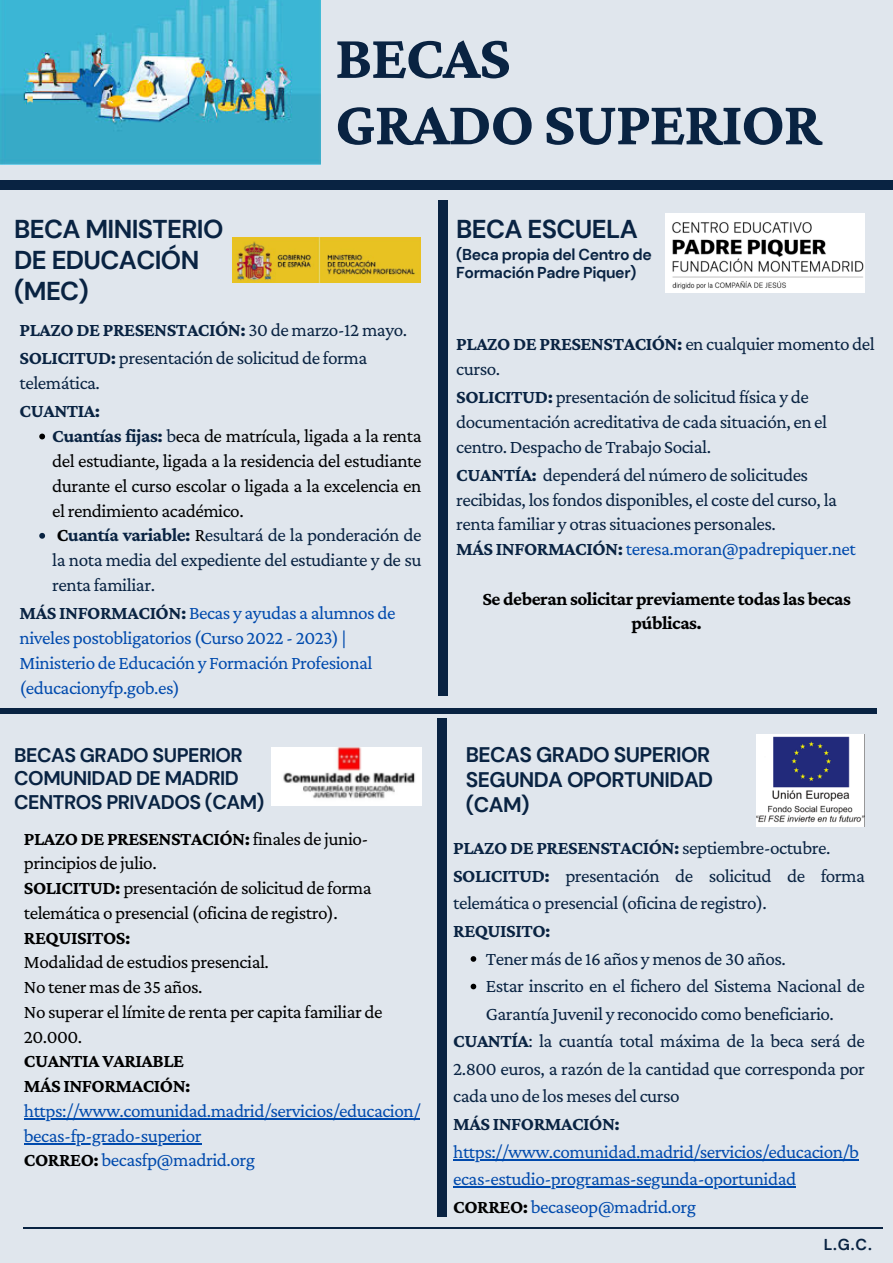
<style>
.page{position:relative;width:893px;height:1263px;background:#e0e6ed}
.page>*{position:absolute;margin:0;border:0;box-sizing:border-box;transform-origin:0 0}
.t1{font:700 63.6px "Crimson Pro";letter-spacing:-.025em;color:#092342}
.t2{font:700 25.8px "DM Sans";letter-spacing:-.025em;color:#092342}
.t3{font:700 21.08px "DM Sans";letter-spacing:-.025em;color:#092342}
.t4{font:700 19.73px/23.6px "DM Sans";letter-spacing:-.025em;color:#092342}
.t5{font:19.2px/24.8px "Crimson Pro";letter-spacing:-.025em;color:#092342}
.t6{font:19.2px/24.8px "Crimson Pro";letter-spacing:-.025em;color:#004aad}
.t7{font:19.2px/24.8px "Crimson Pro";letter-spacing:-.025em;color:#000}
.t8{font:700 19.2px "Crimson Pro";letter-spacing:-.025em;color:#092342}
.t9{font:700 19.2px/24.8px "Crimson Pro";letter-spacing:-.025em;color:#000;text-align:center}
.t10{font:700 15.75px "DM Sans";letter-spacing:-.025em;color:#092342}
.s1{font-weight:400}
.s2{font-weight:700}
.s3{font-weight:700;color:#092342}
.s4{color:#092342}
.s5{font-weight:700;color:#000}
.s6{color:#000}
</style>
<div class="page">
<div style="left:438px;top:200px;width:9px;height:496px;background:#092342"></div>
<div style="left:437px;top:718px;width:10px;height:498px;background:#092342"></div>
<div style="left:0;top:708px;width:877px;height:6px;background:#092342"></div>
<div style="left:0;top:181px;width:893px;height:9px;background:#092342"></div>
<hr style="left:24px;top:1227px;width:859px;height:1px;background:#092342">
<img style="left:0;top:0;width:320px;height:164px">
<img style="left:232px;top:238px;width:189px;height:44px">
<img style="left:756px;top:734px;width:108px;height:92px">
<img style="left:271px;top:748px;width:150px;height:57px">
<img style="left:666px;top:214px;width:198px;height:79px">
<svg style="left:39px;top:434px;width:6px;height:5px"></svg>
<svg style="left:39px;top:533px;width:6px;height:6px"></svg>
<hr style="left:24px;top:1118px;width:395px;height:2px;background:#004aad">
<hr style="left:24px;top:1143px;width:177px;height:1px;background:#004aad">
<svg style="left:470px;top:956px;width:6px;height:6px"></svg>
<svg style="left:470px;top:984px;width:6px;height:5px"></svg>
<hr style="left:453px;top:1159px;width:405px;height:1px;background:#004aad">
<hr style="left:453px;top:1186px;width:343px;height:2px;background:#004aad">
<p class="t2" style="left:14px;top:213px;width:211px">BECA MINISTERIO</p>
<p class="t2" style="left:14px;top:243px;width:187px">DE EDUCACIÓN</p>
<p class="t2" style="left:14px;top:274px;width:76px">(MEC)</p>
<p class="t1" style="left:335px;top:21px;width:177px">BECAS</p>
<p class="t1" style="left:335px;top:87px;width:488px">GRADO SUPERIOR</p>
<p class="t2" style="left:456px;top:213px;width:183px">BECA ESCUELA</p>
<p class="t10" style="left:456px;top:244px;width:197px">(Beca propia del Centro de</p>
<p class="t10" style="left:456px;top:262px;width:182px">Formación Padre Piquer)</p>
<p class="t8" style="left:20px;top:319px;width:389px">PLAZO DE PRESENSTACIÓN: <span class="s1">30 de marzo-12 mayo.</span></p>
<p class="t5" style="left:20px;top:345px;width:349px"><span class="s2">SOLICITUD:</span> presentación de solicitud de forma telemática.</p>
<p class="t8" style="left:20px;top:400px;width:82px">CUANTIA:</p>
<p class="t7" style="left:52px;top:423px;width:371px;text-align:justify"><span class="s3">Cuantías fijas:</span> <span class="s4">b</span>eca de matrícula, ligada a la renta del estudiante, ligada a la residencia del estudiante durante el curso escolar o ligada a la excelencia en el rendimiento académico.</p>
<p class="t5" style="left:52px;top:522px;width:371px;text-align:justify"><span class="s5">C</span><span class="s2">uantía variable:</span> <span class="s6">R</span>esultará de la ponderación de la nota media del expediente del estudiante y de su renta familiar.</p>
<p class="t6" style="left:20px;top:600px;width:377px"><span class="s3">MÁS INFORMACIÓN:</span> Becas y ayudas a alumnos de niveles postobligatorios (Curso 2022 - 2023) | Ministerio de Educación y Formación Profesional (educacionyfp.gob.es)</p>
<p class="t4" style="left:14px;top:743px;width:230px">BECAS GRADO SUPERIOR<br>COMUNIDAD DE MADRID</p>
<p class="t4" style="left:14px;top:790px;width:252px">CENTROS PRIVADOS (CAM)</p>
<p class="t7" style="left:24px;top:825px;width:346px"><span class="s2">PLAZO DE PRESENSTACIÓN:</span> finales de junio&shy;principios de julio.</p>
<p class="t7" style="left:24px;top:875px;width:349px"><span class="s2">SOLICITUD:</span> presentación de solicitud de forma telemática o presencial (oficina de registro).</p>
<p class="t9" style="left:24px;top:925px;width:108px">REQUISITOS:</p>
<p class="t7" style="left:24px;top:949px;width:247px">Modalidad de estudios presencial.</p>
<p class="t7" style="left:24px;top:974px;width:180px">No tener mas de 35 años.</p>
<p class="t7" style="left:24px;top:999px;width:360px">No superar el límite de renta per capita familiar de<br>20.000.</p>
<p class="t9" style="left:24px;top:1048px;width:162px">CUANTIA VARIABLE</p>
<p class="t6" style="left:24px;top:1073px;width:398px"><span class="s5">MÁS INFORMACIÓN: </span>https://www.comunidad.madrid/servicios/educacion/ becas-fp-grado-superior</p>
<p class="t6" style="left:24px;top:1147px;width:233px"><span class="s5">CORREO:</span> becasfp@madrid.org</p>
<p class="t5" style="left:456px;top:331px;width:420px"><span class="s2">PLAZO DE PRESENSTACIÓN:</span> en cualquier momento del curso.</p>
<p class="t5" style="left:456px;top:384px;width:372px"><span class="s2">SOLICITUD:</span> presentación de solicitud física y de documentación acreditativa de cada situación, en el centro. Despacho de Trabajo Social.</p>
<p class="t5" style="left:456px;top:462px;width:382px"><span class="s2">CUANTÍA:</span> dependerá del número de solicitudes recibidas, los fondos disponibles, el coste del curso, la renta familiar y otras situaciones personales.</p>
<p class="t6" style="left:456px;top:536px;width:401px"><span class="s3">MÁS INFORMACIÓN:</span> teresa.moran@padrepiquer.net</p>
<p class="t9" style="left:482px;top:586px;width:370px">Se deberan solicitar previamente todas las becas públicas.</p>
<p class="t3" style="left:466px;top:741px;width:246px">BECAS GRADO SUPERIOR</p>
<p class="t3" style="left:466px;top:766px;width:249px">SEGUNDA OPORTUNIDAD</p>
<p class="t3" style="left:466px;top:791px;width:65px">(CAM)</p>
<p class="t8" style="left:453px;top:837px;width:379px">PLAZO DE PRESENSTACIÓN: <span class="s1">septiembre-octubre.</span></p>
<p class="t5" style="left:453px;top:861px;width:413px;line-height:27.6px"><span class="s2">SOLICITUD:</span> presentación de solicitud de forma telemática o presencial (oficina de registro).</p>
<p class="t8" style="left:453px;top:920px;width:99px">REQUISITO:</p>
<p class="t5" style="left:486px;top:946px;width:301px">Tener más de 16 años y menos de 30 años.</p>
<p class="t5" style="left:486px;top:972px;width:380px;line-height:27.6px">Estar inscrito en el fichero del Sistema Nacional de<br>Garantía Juvenil y reconocido como beneficiario.</p>
<p class="t5" style="left:453px;top:1027px;width:413px;line-height:27.6px;text-align:justify"><span class="s2">CUANTÍA</span>: la cuantía total máxima de la beca será de 2.800 euros, a razón de la cantidad que corresponda por cada uno de los meses del curso</p>
<p class="t6" style="left:453px;top:1110px;width:407px;line-height:27.6px"><span class="s3">MÁS INFORMACIÓN: </span>https://www.comunidad.madrid/servicios/educacion/b ecas-estudio-programas-segunda-oportunidad</p>
<p class="t6" style="left:453px;top:1194px;width:244px"><span class="s5">CORREO:</span> becaseop@madrid.org</p>
<p class="t10" style="left:823px;top:1234px;width:50px">L.G.C.</p>
</div>
